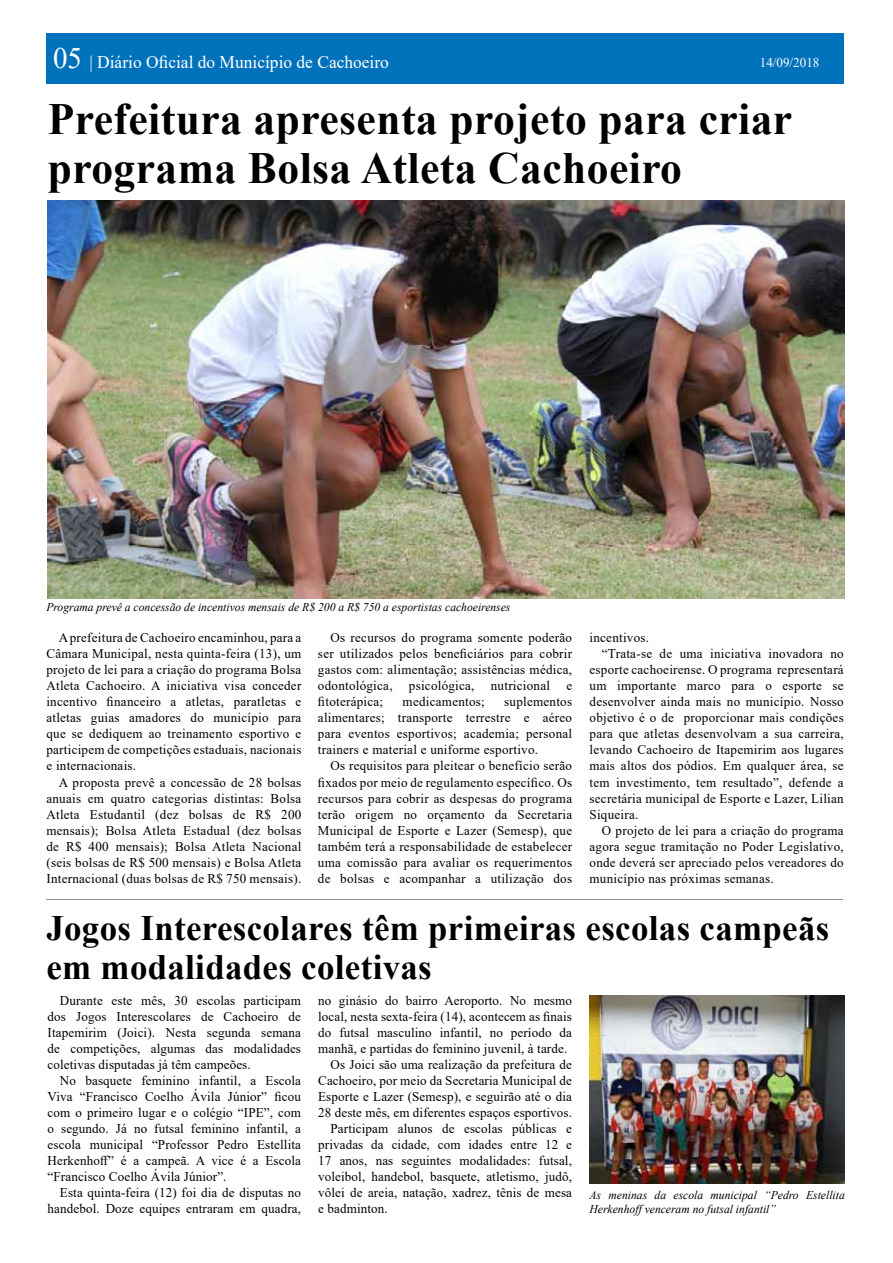
<style>
.page{position:relative;width:893px;height:1263px;background:#fff}
.page>*{position:absolute;margin:0;border:0;box-sizing:border-box;transform-origin:0 0}
.t1{font:700 44.55px/49.1px "Times New Roman";letter-spacing:.01em;color:#000}
.t2{font:700 35.7px/38.5px "Times New Roman";letter-spacing:.01em;color:#000}
.t3{font:17.85px "Times New Roman";color:#fff}
.t4{font:13.35px/16px "Times New Roman";letter-spacing:.02em;color:#000;text-align:justify}
.t5{font:13.35px "Times New Roman";color:#fff}
.t6{font:italic 11.85px/14.2px "Times New Roman";color:#000}
.s1{font-size:29.7px}
</style>
<div class="page">
<img style="left:48px;top:201px;width:797px;height:397px">
<div style="left:46px;top:33px;width:798px;height:51px;background:#0072bc"></div>
<hr style="left:46px;top:899px;width:797px;height:1px;background:#939598">
<img style="left:590px;top:995px;width:255px;height:189px">
<h3 class="t3" style="left:53px;top:50px;width:337px"><span class="s1">05</span> | Diário Oficial do Município de Cachoeiro</h3>
<p class="t5" style="left:760px;top:53px;width:61px">14/09/2018</p>
<h1 class="t1" style="left:48px;top:93px;width:746px">Prefeitura apresenta projeto para criar programa Bolsa Atleta Cachoeiro</h1>
<p class="t6" style="left:46px;top:600px;width:466px">Programa prevê a concessão de incentivos mensais de R$ 200 a R$ 750 a esportistas cachoeirenses</p>
<p class="t4" style="left:46px;top:629px;width:257px;text-indent:12px">A prefeitura de Cachoeiro encaminhou, para a Câmara Municipal, nesta quinta-feira (13), um projeto de lei para a criação do programa Bolsa Atleta Cachoeiro. A iniciativa visa conceder incentivo financeiro a atletas, paratletas e atletas guias amadores do município para que se dediquem ao treinamento esportivo e participem de competições estaduais, nacionais e internacionais.</p>
<p class="t4" style="left:46px;top:774px;width:256px;text-indent:12px">A proposta prevê a concessão de 28 bolsas anuais em quatro categorias distintas: Bolsa Atleta Estudantil (dez bolsas de R$ 200 mensais); Bolsa Atleta Estadual (dez bolsas de R$ 400 mensais); Bolsa Atleta Nacional (seis bolsas de R$ 500 mensais) e Bolsa Atleta Internacional (duas bolsas de R$ 750 mensais).</p>
<h2 class="t2" style="left:46px;top:908px;width:784px">Jogos Interescolares têm primeiras escolas campeãs em modalidades coletivas</h2>
<p class="t4" style="left:48px;top:992px;width:255px;text-indent:12px">Durante este mês, 30 escolas participam dos Jogos Interescolares de Cachoeiro de Itapemirim (Joici). Nesta segunda semana de competições, algumas das modalidades coletivas disputadas já têm campeões.</p>
<p class="t4" style="left:48px;top:1072px;width:255px;text-indent:12px">No basquete feminino infantil, a Escola Viva “Francisco Coelho Ávila Júnior” ficou com o primeiro lugar e o colégio “IPE”, com o segundo. Já no futsal feminino infantil, a escola municipal “Professor Pedro Estellita Herkenhoff” é a campeã. A vice é a Escola “Francisco Coelho Ávila Júnior”.</p>
<p class="t4" style="left:48px;top:1184px;width:255px;text-align:right">Esta quinta-feira (12) foi dia de disputas no handebol. Doze equipes entraram em quadra,</p>
<p class="t4" style="left:318px;top:629px;width:256px;text-indent:12px">Os recursos do programa somente poderão ser utilizados pelos beneficiários para cobrir gastos com: alimentação; assistências médica, odontológica, psicológica, nutricional e fitoterápica;</p>
<p class="t4" style="left:590px;top:629px;width:61px">incentivos.</p>
<p class="t4" style="left:602px;top:645px;width:243px">“Trata-se de uma iniciativa inovadora no</p>
<p class="t4" style="left:590px;top:661px;width:256px">esporte cachoeirense. O programa representará</p>
<p class="t4" style="left:590px;top:677px;width:256px">um importante marco para o esporte se</p>
<p class="t4" style="left:590px;top:693px;width:256px">desenvolver ainda mais no município. Nosso</p>
<p class="t4" style="left:590px;top:709px;width:256px">objetivo é o de proporcionar mais condições</p>
<p class="t4" style="left:590px;top:725px;width:256px">para que atletas desenvolvam a sua carreira,</p>
<p class="t4" style="left:590px;top:741px;width:256px">levando Cachoeiro de Itapemirim aos lugares</p>
<p class="t4" style="left:590px;top:757px;width:256px">mais altos dos pódios. Em qualquer área, se</p>
<p class="t4" style="left:590px;top:774px;width:256px">tem investimento, tem resultado”, defende a</p>
<p class="t4" style="left:590px;top:790px;width:256px">secretária municipal de Esporte e Lazer, Lilian</p>
<p class="t4" style="left:590px;top:806px;width:50px">Siqueira.</p>
<p class="t4" style="left:602px;top:822px;width:243px">O projeto de lei para a criação do programa</p>
<p class="t4" style="left:590px;top:838px;width:256px">agora segue tramitação no Poder Legislativo,</p>
<p class="t4" style="left:590px;top:854px;width:256px">onde deverá ser apreciado pelos vereadores do</p>
<p class="t4" style="left:590px;top:870px;width:186px">município nas próximas semanas.</p>
<p class="t4" style="left:318px;top:693px;width:256px;text-indent:186px">suplementos alimentares; transporte terrestre e aéreo para eventos esportivos; academia; personal trainers e material e uniforme esportivo.</p>
<p class="t4" style="left:318px;top:757px;width:256px;text-indent:12px">Os requisitos para pleitear o benefício serão fixados por meio de regulamento específico. Os recursos para cobrir as despesas do programa terão origem no orçamento da Secretaria Municipal de Esporte e Lazer (Semesp), que também terá a responsabilidade de estabelecer uma comissão para avaliar os requerimentos de bolsas e acompanhar a utilização dos</p>
<p class="t4" style="left:403px;top:693px;width:84px">medicamentos;</p>
<p class="t4" style="left:318px;top:992px;width:255px">no ginásio do bairro Aeroporto. No mesmo</p>
<p class="t4" style="left:318px;top:1008px;width:255px">local, nesta sexta-feira (14), acontecem as finais</p>
<p class="t4" style="left:318px;top:1024px;width:255px">do futsal masculino infantil, no período da</p>
<p class="t4" style="left:318px;top:1040px;width:251px">manhã, e partidas do feminino juvenil, à tarde.</p>
<p class="t4" style="left:331px;top:1056px;width:243px">Os Joici são uma realização da prefeitura de</p>
<p class="t4" style="left:318px;top:1072px;width:255px">Cachoeiro, por meio da Secretaria Municipal de</p>
<p class="t4" style="left:318px;top:1088px;width:255px">Esporte e Lazer (Semesp), e seguirão até o dia</p>
<p class="t4" style="left:318px;top:1104px;width:255px">28 deste mês, em diferentes espaços esportivos.</p>
<p class="t4" style="left:331px;top:1120px;width:243px">Participam alunos de escolas públicas e</p>
<p class="t4" style="left:318px;top:1136px;width:255px">privadas da cidade, com idades entre 12 e</p>
<p class="t4" style="left:318px;top:1152px;width:255px">17 anos, nas seguintes modalidades: futsal,</p>
<p class="t4" style="left:318px;top:1168px;width:255px">voleibol, handebol, basquete, atletismo, judô,</p>
<p class="t4" style="left:318px;top:1184px;width:255px">vôlei de areia, natação, xadrez, tênis de mesa</p>
<p class="t4" style="left:318px;top:1200px;width:71px">e badminton.</p>
<p class="t6" style="left:589px;top:1187px;width:257px">As meninas da escola municipal “Pedro Estellita<br>Herkenhoffvenceram no futsal infantil”</p>
</div>
